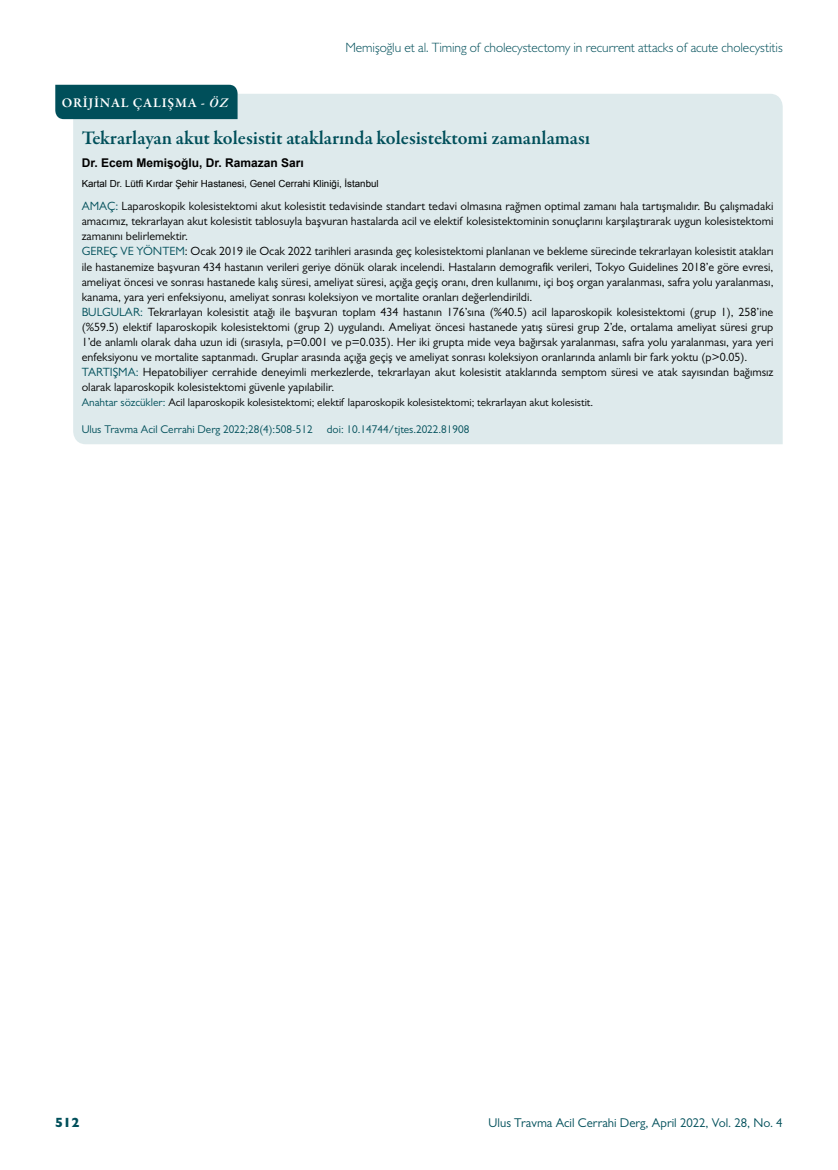
<style>
.page{position:relative;width:838px;height:1170px;background:#fff}
.page>*{position:absolute;margin:0;border:0;box-sizing:border-box;transform-origin:0 0}
.t1{font:600 19.5px "Garamond Premr Pro";color:#004f5a}
.t2{font:300 13.5px "Gill Sans MT Pro";letter-spacing:-.005em;color:#004f5a}
.t3{font:600 13.5px "Garamond Premr Pro";letter-spacing:.055em;color:#fff}
.t4{font:800 13.5px "Gill Sans MT Pro";color:#004f5a}
.t5{font:12.75px "Gill Sans MT Pro";color:#004f5a}
.t6{font:12px/15px "Gill Sans MT Pro";color:#000}
.t7{font:700 12px "Arial";color:#000}
.t8{font:11.25px "Gill Sans MT Pro";color:#000}
.t9{font:11.25px "Gill Sans MT Pro";color:#004f5a}
.t10{font:9.75px "Arial";color:#000}
.s1{font-style:italic}
.s2{color:#004f5a}
</style>
<div class="page">
<div style="left:73px;top:94px;width:709px;height:350px;background:#deeaec"></div>
<div style="left:55px;top:85px;width:182px;height:34px;background:#004f5a"></div>
<p class="t3" style="left:62px;top:94px;width:168px">ORİJİNAL ÇALIŞMA - <span class="s1">ÖZ</span></p>
<p class="t2" style="left:345px;top:39px;width:439px">Memişoğlu et al. Timing of cholecystectomy in recurrent attacks of acute cholecystitis</p>
<h1 class="t1" style="left:82px;top:126px;width:510px">Tekrarlayan akut kolesistit ataklarında kolesistektomi zamanlaması</h1>
<p class="t7" style="left:82px;top:155px;width:224px">Dr. Ecem Memişoğlu, Dr. Ramazan Sarı</p>
<p class="t10" style="left:82px;top:177px;width:298px">Kartal Dr. Lütfi Kırdar Şehir Hastanesi, Genel Cerrahi Kliniği, İstanbul</p>
<p class="t6" style="left:82px;top:199px;width:693px"><span class="s2">AMAÇ:</span> Laparoskopik kolesistektomi akut kolesistit tedavisinde standart tedavi olmasına rağmen optimal zamanı hala tartışmalıdır. Bu çalışmadaki amacımız, tekrarlayan akut kolesistit tablosuyla başvuran hastalarda acil ve elektif kolesistektominin sonuçlarını karşılaştırarak uygun kolesistektomi zamanını belirlemektir.<br><span class="s2">GEREÇ VE YÖNTEM</span>: Ocak 2019 ile Ocak 2022 tarihleri arasında geç kolesistektomi planlanan ve bekleme sürecinde tekrarlayan kolesistit atakları ile hastanemize başvuran 434 hastanın verileri geriye dönük olarak incelendi. Hastaların demografik verileri, Tokyo Guidelines 2018’e göre evresi, ameliyat öncesi ve sonrası hastanede kalış süresi, ameliyat süresi, açığa geçiş oranı, dren kullanımı, içi boş organ yaralanması, safra yolu yaralanması, kanama, yara yeri enfeksiyonu, ameliyat sonrası koleksiyon ve mortalite oranları değerlendirildi.<br><span class="s2">BULGULAR:</span> Tekrarlayan kolesistit atağı ile başvuran toplam 434 hastanın 176’sına (%40.5) acil laparoskopik kolesistektomi (grup 1), 258’ine (%59.5) elektif laparoskopik kolesistektomi (grup 2) uygulandı. Ameliyat öncesi hastanede yatış süresi grup 2’de, ortalama ameliyat süresi grup 1’de anlamlı olarak daha uzun idi (sırasıyla, p=0.001 ve p=0.035). Her iki grupta mide veya bağırsak yaralanması, safra yolu yaralanması, yara yeri enfeksiyonu ve mortalite saptanmadı. Gruplar arasında açığa geçiş ve ameliyat sonrası koleksiyon oranlarında anlamlı bir fark yoktu (p&gt;0.05).<br><span class="s2">TARTIŞMA:</span> Hepatobiliyer cerrahide deneyimli merkezlerde, tekrarlayan akut kolesistit ataklarında semptom süresi ve atak sayısından bağımsız olarak laparoskopik kolesistektomi güvenle yapılabilir.</p>
<p class="t8" style="left:82px;top:395px;width:513px"><span class="s2">Anahtar sözcükler:</span> Acil laparoskopik kolesistektomi; elektif laparoskopik kolesistektomi; tekrarlayan akut kolesistit.</p>
<p class="t9" style="left:82px;top:422px;width:232px">Ulus Travma Acil Cerrahi Derg 2022;28(4):508-512</p>
<p class="t9" style="left:327px;top:422px;width:144px">doi: 10.14744/tjtes.2022.81908</p>
<p class="t4" style="left:55px;top:1114px;width:26px">512</p>
<p class="t5" style="left:488px;top:1115px;width:295px">Ulus Travma Acil Cerrahi Derg, April 2022, Vol. 28, No. 4</p>
</div>
